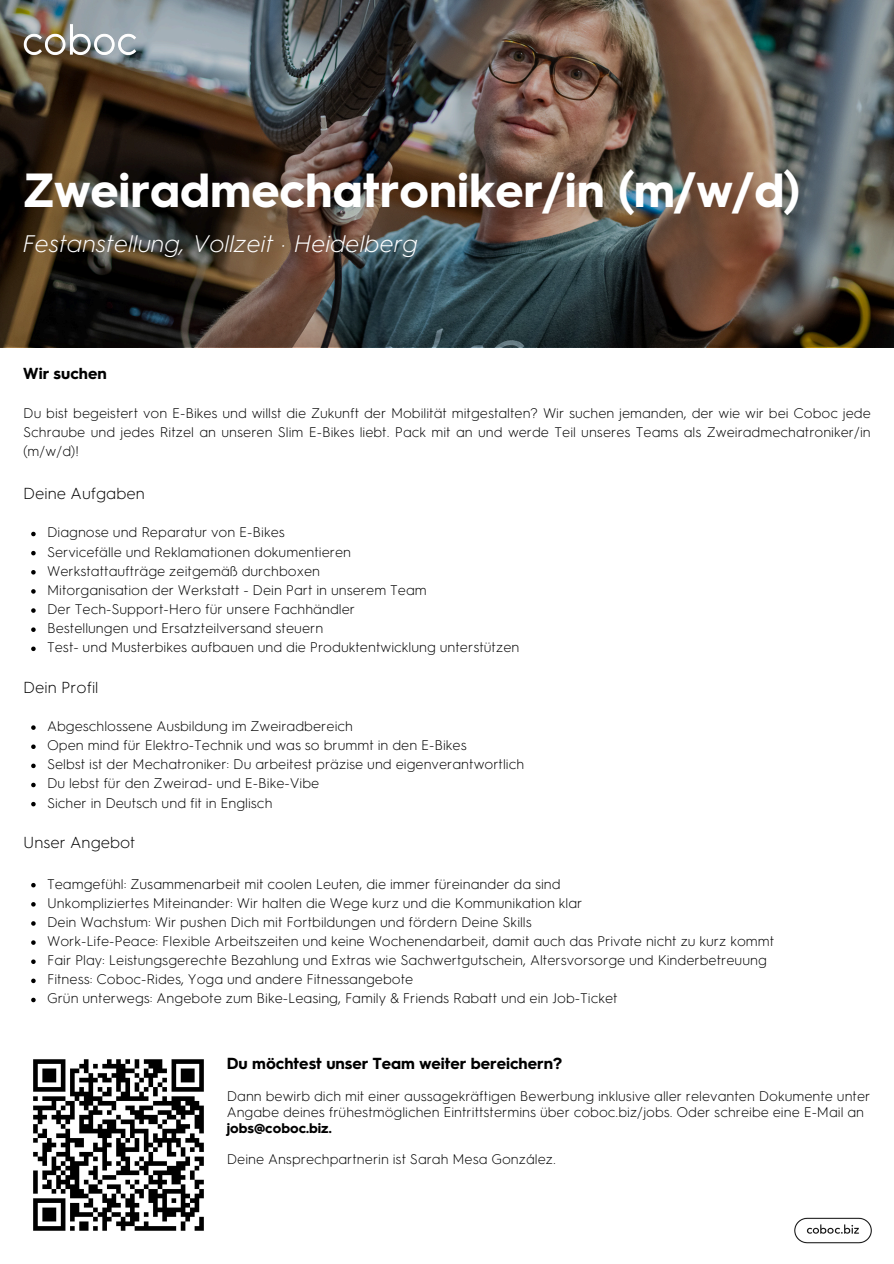
<style>
.page{position:relative;width:894px;height:1264px;background:#fff}
.page>*{position:absolute;margin:0;border:0;box-sizing:border-box;transform-origin:0 0}
.t1{font:700 48px "Hurme Geometric Sans 3";color:#fff}
.t2{font:italic 300 24px "Hurme Geometric Sans 3";color:#fff}
.t3{font:700 16.05px "Hurme Geometric Sans 3";color:#000}
.t4{font:300 16.05px "Hurme Geometric Sans 3";color:#000}
.t5{font:300 13.95px/19.2px "Hurme Geometric Sans 3";color:#000;text-align:justify}
.t6{font:700 13.95px "Hurme Geometric Sans 3";color:#000}
</style>
<div class="page">
<img style="left:794px;top:1217px;width:78px;height:27px">
<svg style="left:31px;top:532px;width:5px;height:4px"></svg>
<svg style="left:31px;top:551px;width:5px;height:4px"></svg>
<svg style="left:31px;top:570px;width:5px;height:4px"></svg>
<svg style="left:31px;top:589px;width:5px;height:4px"></svg>
<svg style="left:31px;top:608px;width:5px;height:5px"></svg>
<svg style="left:31px;top:627px;width:5px;height:5px"></svg>
<svg style="left:31px;top:646px;width:5px;height:5px"></svg>
<svg style="left:31px;top:725px;width:5px;height:5px"></svg>
<svg style="left:31px;top:744px;width:5px;height:5px"></svg>
<svg style="left:31px;top:763px;width:5px;height:5px"></svg>
<svg style="left:31px;top:782px;width:5px;height:5px"></svg>
<svg style="left:31px;top:802px;width:5px;height:4px"></svg>
<svg style="left:31px;top:883px;width:5px;height:4px"></svg>
<svg style="left:31px;top:902px;width:5px;height:4px"></svg>
<svg style="left:31px;top:921px;width:5px;height:4px"></svg>
<svg style="left:31px;top:940px;width:5px;height:4px"></svg>
<svg style="left:31px;top:959px;width:5px;height:5px"></svg>
<svg style="left:31px;top:978px;width:5px;height:5px"></svg>
<svg style="left:31px;top:997px;width:5px;height:5px"></svg>
<img style="left:0;top:0;width:893px;height:346px">
<img style="left:23px;top:23px;width:114px;height:34px">
<img style="left:33px;top:1059px;width:171px;height:172px">
<p class="t1" style="left:23px;top:161px;width:778px">Zweiradmechatroniker/in (m/w/d)</p>
<h3 class="t2" style="left:23px;top:229px;width:397px">Festanstellung, Vollzeit · Heidelberg</h3>
<p class="t3" style="left:23px;top:363px;width:85px">Wir suchen</p>
<h1 class="t5" style="left:23px;top:403px;width:848px">Du bist begeistert von E-Bikes und willst die Zukunft der Mobilität mitgestalten? Wir suchen jemanden, der wie wir bei Coboc jede Schraube und jedes Ritzel an unseren Slim E-Bikes liebt. Pack mit an und werde Teil unseres Teams als Zweiradmechatroniker/in (m/w/d)!</h1>
<h2 class="t4" style="left:23px;top:484px;width:123px">Deine Aufgaben</h2>
<h3 class="t5" style="left:47px;top:523px;width:239px">Diagnose und Reparatur von E-Bikes</h3>
<p class="t5" style="left:47px;top:542px;width:305px">Servicefälle und Reklamationen dokumentieren</p>
<h4 class="t5" style="left:47px;top:561px;width:274px">Werkstattaufträge zeitgemäß durchboxen</h4>
<p class="t5" style="left:47px;top:580px;width:381px">Mitorganisation der Werkstatt - Dein Part in unserem Team</p>
<p class="t5" style="left:47px;top:599px;width:309px">Der Tech-Support-Hero für unsere Fachhändler</p>
<p class="t5" style="left:47px;top:618px;width:278px">Bestellungen und Ersatzteilversand steuern</p>
<p class="t5" style="left:47px;top:637px;width:474px">Test- und Musterbikes aufbauen und die Produktentwicklung unterstützen</p>
<p class="t4" style="left:23px;top:677px;width:77px">Dein Profil</p>
<p class="t5" style="left:47px;top:716px;width:307px">Abgeschlossene Ausbildung im Zweiradbereich</p>
<p class="t5" style="left:47px;top:735px;width:421px">Open mind für Elektro-Technik und was so brummt in den E-Bikes</p>
<h4 class="t5" style="left:47px;top:754px;width:478px">Selbst ist der Mechatroniker: Du arbeitest präzise und eigenverantwortlich</h4>
<p class="t5" style="left:47px;top:774px;width:274px">Du lebst für den Zweirad- und E-Bike-Vibe</p>
<p class="t5" style="left:47px;top:793px;width:227px">Sicher in Deutsch und fit in Englisch</p>
<p class="t4" style="left:23px;top:832px;width:114px">Unser Angebot</p>
<p class="t5" style="left:47px;top:874px;width:515px">Teamgefühl: Zusammenarbeit mit coolen Leuten, die immer füreinander da sind</p>
<p class="t5" style="left:47px;top:893px;width:536px">Unkompliziertes Miteinander: Wir halten die Wege kurz und die Kommunikation klar</p>
<h4 class="t5" style="left:47px;top:912px;width:486px">Dein Wachstum: Wir pushen Dich mit Fortbildungen und fördern Deine Skills</h4>
<p class="t5" style="left:47px;top:931px;width:728px">Work-Life-Peace: Flexible Arbeitszeiten und keine Wochenendarbeit, damit auch das Private nicht zu kurz kommt</p>
<p class="t5" style="left:47px;top:950px;width:721px">Fair Play: Leistungsgerechte Bezahlung und Extras wie Sachwertgutschein, Altersvorsorge und Kinderbetreuung</p>
<p class="t5" style="left:47px;top:969px;width:368px">Fitness: Coboc-Rides, Yoga und andere Fitnessangebote</p>
<p class="t5" style="left:47px;top:988px;width:572px">Grün unterwegs: Angebote zum Bike-Leasing, Family &amp; Friends Rabatt und ein Job-Ticket</p>
<p class="t3" style="left:227px;top:1053px;width:337px">Du möchtest unser Team weiter bereichern?</p>
<p class="t5" style="left:227px;top:1088px;width:645px;line-height:15.8px">Dann bewirb dich mit einer aussagekräftigen Bewerbung inklusive aller relevanten Dokumente unter<br>Angabe deines frühestmöglichen Eintrittstermins über coboc.biz/jobs. Oder schreibe eine E-Mail an</p>
<p class="t6" style="left:227px;top:1119px;width:106px">jobs@coboc.biz.</p>
<p class="t5" style="left:227px;top:1149px;width:330px">Deine Ansprechpartnerin ist Sarah Mesa González.</p>
</div>
